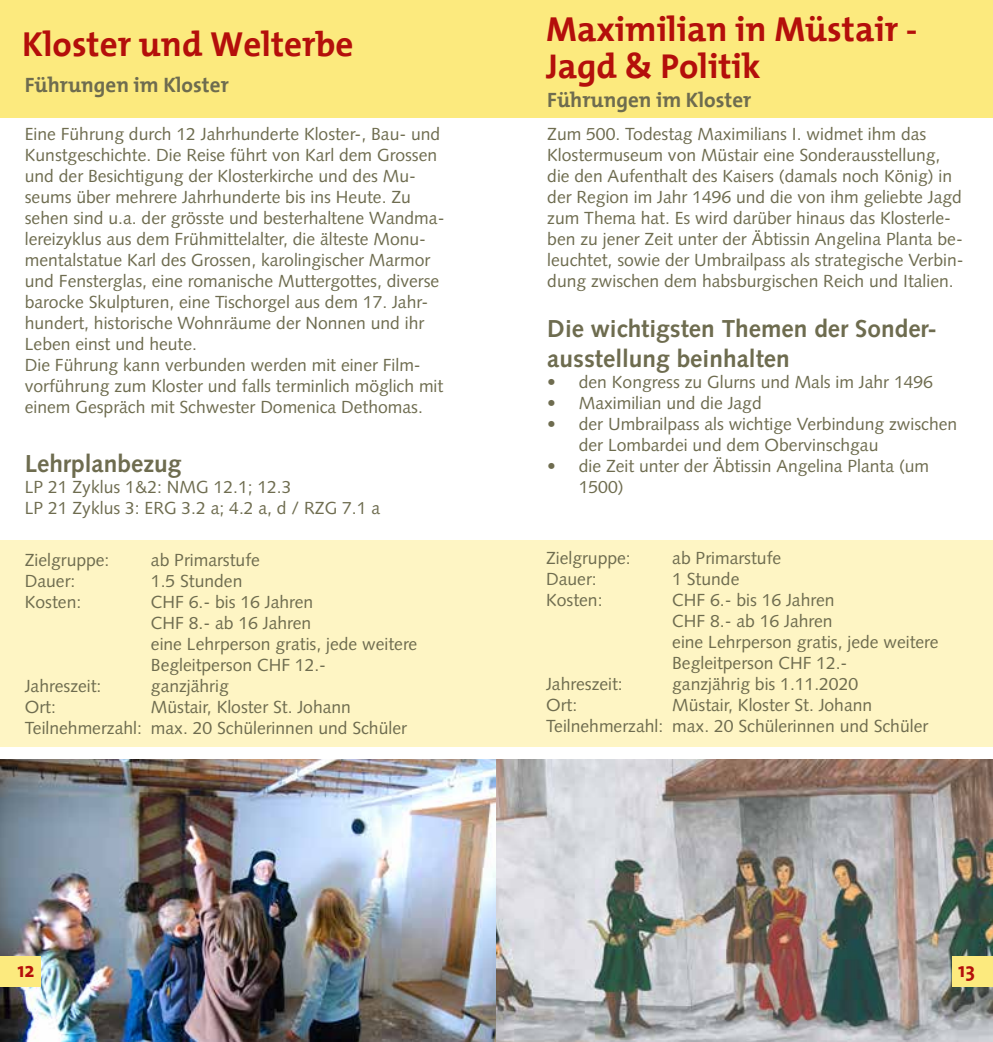
<style>
.page{position:relative;width:993px;height:1042px;background:#fff}
.page>*{position:absolute;margin:0;border:0;box-sizing:border-box;transform-origin:0 0}
.t1{font:700 35px/36.8px "The Mix";color:#b40f0b}
.t2{font:700 24.5px/29.4px "Syntax LT Std";color:#6e6c4f}
.t3{font:700 21px "The Mix";color:#6e6c4f}
.t4{font:700 21px "The Mix";color:#b40f0b}
.t5{font:17.5px/21px "Syntax LT Std";color:#6e6c4f}
</style>
<div class="page">
<div style="left:0;top:0;width:496px;height:117px;background:#fcea7e"></div>
<div style="left:496px;top:0;width:496px;height:117px;background:#fcea7e"></div>
<div style="left:0;top:540px;width:496px;height:207px;background:#fef5c4"></div>
<img style="left:0;top:759px;width:992px;height:283px">
<div style="left:496px;top:540px;width:496px;height:207px;background:#fef5c4"></div>
<div style="left:951px;top:956px;width:41px;height:30px;background:#fcea7e"></div>
<div style="left:0;top:956px;width:41px;height:30px;background:#fcea7e"></div>
<h1 class="t1" style="left:22px;top:25px;width:332px">Kloster und Welterbe</h1>
<p class="t3" style="left:25px;top:68px;width:205px">Führungen im Kloster</p>
<p class="t5" style="left:25px;top:123px;width:421px">Eine Führung durch 12 Jahrhunderte Kloster-, Bau- und Kunstgeschichte. Die Reise führt von Karl dem Grossen und der Besichtigung der Klosterkirche und des Mu&shy;seums über mehrere Jahrhunderte bis ins Heute. Zu sehen sind u.a. der grösste und besterhaltene Wandma&shy;lereizyklus aus dem Frühmittelalter, die älteste Monu&shy;mentalstatue Karl des Grossen, karolingischer Marmor und Fensterglas, eine romanische Muttergottes, diverse barocke Skulpturen, eine Tischorgel aus dem 17. Jahr&shy;hundert, historische Wohnräume der Nonnen und ihr Leben einst und heute.<br>Die Führung kann verbunden werden mit einer Film&shy;vorführung zum Kloster und falls terminlich möglich mit einem Gespräch mit Schwester Domenica Dethomas.</p>
<h2 class="t2" style="left:25px;top:448px;width:158px">Lehrplanbezug</h2>
<p class="t5" style="left:25px;top:476px;width:357px">LP 21 Zyklus 1&amp;2: NMG 12.1; 12.3<br>LP 21 Zyklus 3: ERG 3.2 a; 4.2 a, d / RZG 7.1 a</p>
<p class="t5" style="left:25px;top:550px;width:86px">Zielgruppe:</p>
<p class="t5" style="left:151px;top:550px;width:110px">ab Primarstufe</p>
<p class="t5" style="left:25px;top:571px;width:52px">Dauer:</p>
<p class="t5" style="left:151px;top:571px;width:93px">1.5 Stunden</p>
<p class="t5" style="left:25px;top:592px;width:58px">Kosten:</p>
<p class="t5" style="left:151px;top:592px;width:268px">CHF 6.- bis 16 Jahren<br>CHF 8.- ab 16 Jahren<br>eine Lehrperson gratis, jede weitere<br>Begleitperson CHF 12.-</p>
<p class="t5" style="left:25px;top:676px;width:78px">Jahreszeit:</p>
<p class="t5" style="left:151px;top:676px;width:79px">ganzjährig</p>
<p class="t5" style="left:25px;top:697px;width:33px">Ort:</p>
<p class="t5" style="left:25px;top:697px;width:383px;text-indent:126px">Müstair, Kloster St. Johann<br>Teilnehmerzahl: max. 20 Schülerinnen und Schüler</p>
<h1 class="t1" style="left:546px;top:10px;width:373px">Maximilian in Müstair -<br>Jagd &amp; Politik</h1>
<p class="t3" style="left:547px;top:83px;width:205px">Führungen im Kloster</p>
<p class="t5" style="left:547px;top:123px;width:417px">Zum 500. Todestag Maximilians I. widmet ihm das Klostermuseum von Müstair eine Sonderausstellung, die den Aufenthalt des Kaisers (damals noch König) in der Region im Jahr 1496 und die von ihm geliebte Jagd zum Thema hat. Es wird darüber hinaus das Klosterle&shy;ben zu jener Zeit unter der Äbtissin Angelina Planta be&shy;leuchtet, sowie der Umbrailpass als strategische Verbin&shy;dung zwischen dem habsburgischen Reich und Italien.</p>
<h2 class="t2" style="left:547px;top:314px;width:391px">Die wichtigsten Themen der Sonder&shy;ausstellung beinhalten</h2>
<p class="t5" style="left:547px;top:371px;width:387px">• den Kongress zu Glurns und Mals im Jahr 1496</p>
<p class="t5" style="left:547px;top:392px;width:216px">• Maximilian und die Jagd</p>
<p class="t5" style="left:578px;top:413px;width:380px;text-indent:-32px">• der Umbrailpass als wichtige Verbindung zwischen der Lombardei und dem Obervinschgau</p>
<p class="t5" style="left:578px;top:455px;width:352px;text-indent:-32px">• die Zeit unter der Äbtissin Angelina Planta (um<br>1500)</p>
<p class="t5" style="left:546px;top:547px;width:86px">Zielgruppe:</p>
<p class="t5" style="left:672px;top:547px;width:110px">ab Primarstufe</p>
<p class="t5" style="left:546px;top:568px;width:52px">Dauer:</p>
<p class="t5" style="left:672px;top:568px;width:69px">1 Stunde</p>
<p class="t5" style="left:546px;top:589px;width:58px">Kosten:</p>
<p class="t5" style="left:672px;top:589px;width:268px">CHF 6.- bis 16 Jahren<br>CHF 8.- ab 16 Jahren<br>eine Lehrperson gratis, jede weitere<br>Begleitperson CHF 12.-</p>
<p class="t5" style="left:546px;top:673px;width:78px">Jahreszeit:</p>
<p class="t5" style="left:672px;top:673px;width:187px">ganzjährig bis 1.11.2020</p>
<p class="t5" style="left:546px;top:694px;width:33px">Ort:</p>
<p class="t5" style="left:546px;top:694px;width:383px;text-indent:126px">Müstair, Kloster St. Johann<br>Teilnehmerzahl: max. 20 Schülerinnen und Schüler</p>
<p class="t4" style="left:17px;top:952px;width:19px">12</p>
<p class="t4" style="left:957px;top:952px;width:18px">13</p>
</div>
